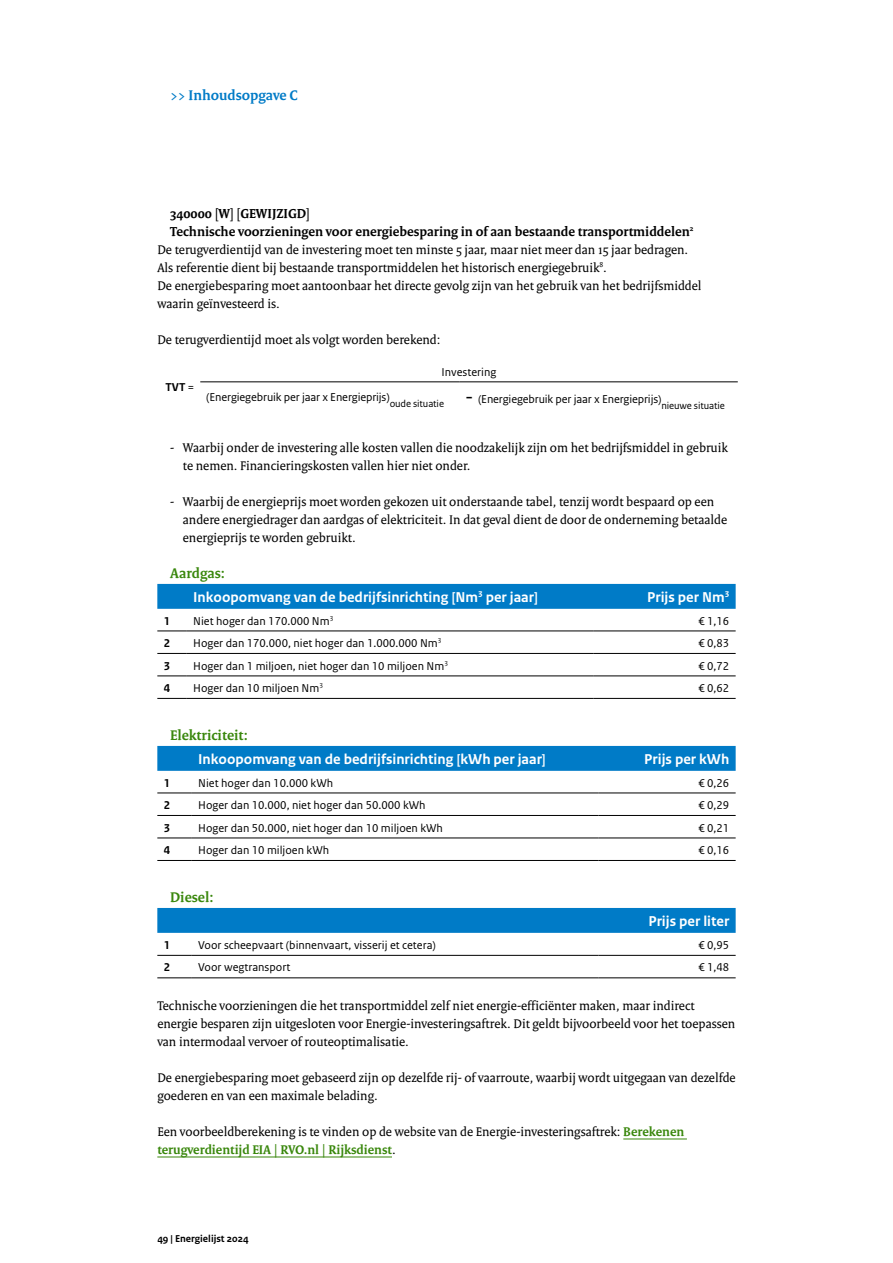
<style>
.page{position:relative;width:893px;height:1263px;background:#fff}
.page>*{position:absolute;margin:0;border:0;box-sizing:border-box;transform-origin:0 0}
.t1{font:700 15px "Rijksoverheid Sans Text";color:#fff}
.t2{font:700 15px "Rijksoverheid Serif";color:#39870c}
.t3{font:700 15px "Rijksoverheid Serif";color:#007bc7}
.t4{font:700 13.95px/18px "Rijksoverheid Serif";color:#000}
.t5{font:13.5px/18px "Rijksoverheid Serif";color:#000}
.t6{font:12px "Rijksoverheid Sans Text";color:#000}
.t7{font:700 12px "Rijksoverheid Sans Text";color:#000}
.t8{font:700 10.5px "Rijksoverheid Sans Text";color:#000}
.t9{font:10.5px "Rijksoverheid Sans Text";letter-spacing:-.01em;color:#000}
.s1{font-weight:400}
.s2{font-size:21px}
.s3{font-weight:700;color:#39870c}
</style>
<div class="page">
<hr style="left:623px;top:1139px;width:64px;height:1px;background:#39870c">
<hr style="left:157px;top:1157px;width:235px;height:1px;background:#39870c">
<div style="left:157px;top:584px;width:579px;height:25px;background:#007bc7"></div>
<hr style="left:157px;top:630px;width:30px;height:1px;background:#000">
<hr style="left:593px;top:630px;width:143px;height:1px;background:#000">
<hr style="left:187px;top:630px;width:406px;height:1px;background:#000">
<hr style="left:157px;top:653px;width:30px;height:1px;background:#000">
<hr style="left:593px;top:653px;width:143px;height:1px;background:#000">
<hr style="left:187px;top:653px;width:406px;height:1px;background:#000">
<hr style="left:157px;top:675px;width:30px;height:1px;background:#000">
<hr style="left:593px;top:675px;width:143px;height:1px;background:#000">
<hr style="left:187px;top:675px;width:406px;height:1px;background:#000">
<hr style="left:187px;top:698px;width:406px;height:1px;background:#000">
<hr style="left:593px;top:698px;width:143px;height:1px;background:#000">
<hr style="left:157px;top:698px;width:30px;height:1px;background:#000">
<div style="left:157px;top:746px;width:579px;height:25px;background:#007bc7"></div>
<hr style="left:157px;top:792px;width:35px;height:1px;background:#000">
<hr style="left:598px;top:792px;width:138px;height:1px;background:#000">
<hr style="left:598px;top:815px;width:138px;height:1px;background:#000">
<hr style="left:598px;top:837px;width:138px;height:1px;background:#000">
<hr style="left:192px;top:792px;width:406px;height:1px;background:#000">
<hr style="left:157px;top:815px;width:35px;height:1px;background:#000">
<hr style="left:598px;top:860px;width:138px;height:1px;background:#000">
<hr style="left:192px;top:815px;width:406px;height:1px;background:#000">
<hr style="left:157px;top:837px;width:35px;height:1px;background:#000">
<hr style="left:192px;top:837px;width:406px;height:1px;background:#000">
<hr style="left:192px;top:860px;width:406px;height:1px;background:#000">
<hr style="left:157px;top:860px;width:35px;height:1px;background:#000">
<div style="left:157px;top:908px;width:579px;height:25px;background:#007bc7"></div>
<hr style="left:157px;top:955px;width:35px;height:1px;background:#000">
<hr style="left:192px;top:955px;width:406px;height:1px;background:#000">
<hr style="left:157px;top:977px;width:35px;height:1px;background:#000">
<hr style="left:598px;top:955px;width:138px;height:1px;background:#000">
<hr style="left:192px;top:977px;width:406px;height:1px;background:#000">
<hr style="left:598px;top:977px;width:138px;height:1px;background:#000">
<hr style="left:200px;top:381px;width:259px;height:1px;background:#000">
<hr style="left:459px;top:381px;width:279px;height:1px;background:#000">
<p class="t3" style="left:170px;top:87px;width:129px">&gt;&gt; Inhoudsopgave C</p>
<p class="t4" style="left:170px;top:204px;width:525px">340000 [W] [GEWIJZIGD]<br>Technische voorzieningen voor energiebesparing in of aan bestaande transportmiddelen<sup>2</sup></p>
<p class="t5" style="left:157px;top:240px;width:546px">De terugverdientijd van de investering moet ten minste 5 jaar, maar niet meer dan 15 jaar bedragen.<br>Als referentie dient bij bestaande transportmiddelen het historisch energiegebruik<sup>8</sup>.<br>De energiebesparing moet aantoonbaar het directe gevolg zijn van het gebruik van het bedrijfsmiddel waarin geïnvesteerd is.</p>
<p class="t5" style="left:157px;top:330px;width:285px">De terugverdientijd moet als volgt worden berekend:</p>
<p class="t7" style="left:165px;top:380px;width:30px">TVT <span class="s1">=</span></p>
<p class="t6" style="left:442px;top:365px;width:56px">Investering</p>
<p class="t6" style="left:206px;top:390px;width:185px">(Energiegebruik per jaar x Energieprijs)</p>
<p class="t6" style="left:390px;top:392px;width:273px"><sub>oude</sub> <sub>situatie</sub> <span class="s2">-</span> (Energiegebruik per jaar x Energieprijs)</p>
<p class="t9" style="left:661px;top:400px;width:65px">nieuwe situatie</p>
<p class="t5" style="left:183px;top:438px;width:546px;text-indent:-13px">- Waarbij onder de investering alle kosten vallen die noodzakelijk zijn om het bedrijfsmiddel in gebruik te nemen. Financieringskosten vallen hier niet onder.</p>
<p class="t5" style="left:183px;top:492px;width:546px;text-indent:-13px">- Waarbij de energieprijs moet worden gekozen uit onderstaande tabel, tenzij wordt bespaard op een andere energiedrager dan aardgas of elektriciteit. In dat geval dient de door de onderneming betaalde energieprijs te worden gebruikt.</p>
<p class="t2" style="left:170px;top:564px;width:56px">Aardgas:</p>
<p class="t1" style="left:193px;top:589px;width:346px">Inkoopomvang van de bedrijfsinrichting [Nm<sup>3</sup> per jaar]</p>
<p class="t1" style="left:647px;top:589px;width:84px">Prijs per Nm<sup>3</sup></p>
<p class="t7" style="left:164px;top:614px;width:8px">1</p>
<p class="t6" style="left:193px;top:614px;width:142px">Niet hoger dan 170.000 Nm<sup>3</sup></p>
<p class="t6" style="left:698px;top:614px;width:32px">€ 1,16</p>
<p class="t7" style="left:164px;top:636px;width:8px">2</p>
<p class="t6" style="left:193px;top:636px;width:250px">Hoger dan 170.000, niet hoger dan 1.000.000 Nm<sup>3</sup></p>
<p class="t6" style="left:698px;top:636px;width:32px">€ 0,83</p>
<p class="t7" style="left:164px;top:659px;width:8px">3</p>
<p class="t6" style="left:193px;top:659px;width:256px">Hoger dan 1 miljoen, niet hoger dan 10 miljoen Nm<sup>3</sup></p>
<p class="t6" style="left:698px;top:659px;width:32px">€ 0,72</p>
<p class="t7" style="left:164px;top:681px;width:8px">4</p>
<p class="t6" style="left:193px;top:681px;width:131px">Hoger dan 10 miljoen Nm<sup>3</sup></p>
<p class="t6" style="left:698px;top:681px;width:32px">€ 0,62</p>
<p class="t2" style="left:170px;top:726px;width:79px">Elektriciteit:</p>
<p class="t1" style="left:198px;top:751px;width:349px">Inkoopomvang van de bedrijfsinrichting [kWh per jaar]</p>
<p class="t1" style="left:644px;top:751px;width:87px">Prijs per kWh</p>
<p class="t7" style="left:164px;top:776px;width:8px">1</p>
<p class="t6" style="left:198px;top:776px;width:136px">Niet hoger dan 10.000 kWh</p>
<p class="t6" style="left:698px;top:776px;width:32px">€ 0,26</p>
<p class="t7" style="left:164px;top:798px;width:8px">2</p>
<p class="t6" style="left:198px;top:798px;width:229px">Hoger dan 10.000, niet hoger dan 50.000 kWh</p>
<p class="t6" style="left:698px;top:798px;width:32px">€ 0,29</p>
<p class="t7" style="left:164px;top:821px;width:8px">3</p>
<p class="t6" style="left:198px;top:821px;width:246px">Hoger dan 50.000, niet hoger dan 10 miljoen kWh</p>
<p class="t6" style="left:698px;top:821px;width:32px">€ 0,21</p>
<p class="t7" style="left:164px;top:843px;width:8px">4</p>
<p class="t6" style="left:198px;top:843px;width:132px">Hoger dan 10 miljoen kWh</p>
<p class="t6" style="left:698px;top:843px;width:32px">€ 0,16</p>
<p class="t2" style="left:170px;top:888px;width:45px">Diesel:</p>
<p class="t1" style="left:648px;top:913px;width:82px">Prijs per liter</p>
<p class="t7" style="left:164px;top:938px;width:8px">1</p>
<p class="t6" style="left:198px;top:938px;width:239px">Voor scheepvaart (binnenvaart, visserij et cetera)</p>
<p class="t6" style="left:698px;top:938px;width:32px">€ 0,95</p>
<p class="t7" style="left:164px;top:961px;width:8px">2</p>
<p class="t6" style="left:198px;top:961px;width:94px">Voor wegtransport</p>
<p class="t6" style="left:698px;top:961px;width:32px">€ 1,48</p>
<p class="t5" style="left:157px;top:996px;width:579px">Technische voorzieningen die het transportmiddel zelf niet energie-efficiënter maken, maar indirect energie besparen zijn uitgesloten voor Energie-investeringsaftrek. Dit geldt bijvoorbeeld voor het toepassen van intermodaal vervoer of routeoptimalisatie.</p>
<p class="t5" style="left:157px;top:1068px;width:580px">De energiebesparing moet gebaseerd zijn op dezelfde rij- of vaarroute, waarbij wordt uitgegaan van dezelfde goederen en van een maximale belading.</p>
<p class="t5" style="left:157px;top:1122px;width:528px">Een voorbeeldberekening is te vinden op de website van de Energie-investeringsaftrek: <span class="s3">Berekenen terugverdientijd EIA | RVO.nl | Rijksdienst</span>.</p>
<p class="t8" style="left:157px;top:1232px;width:93px">49 | Energielijst 2024</p>
</div>
